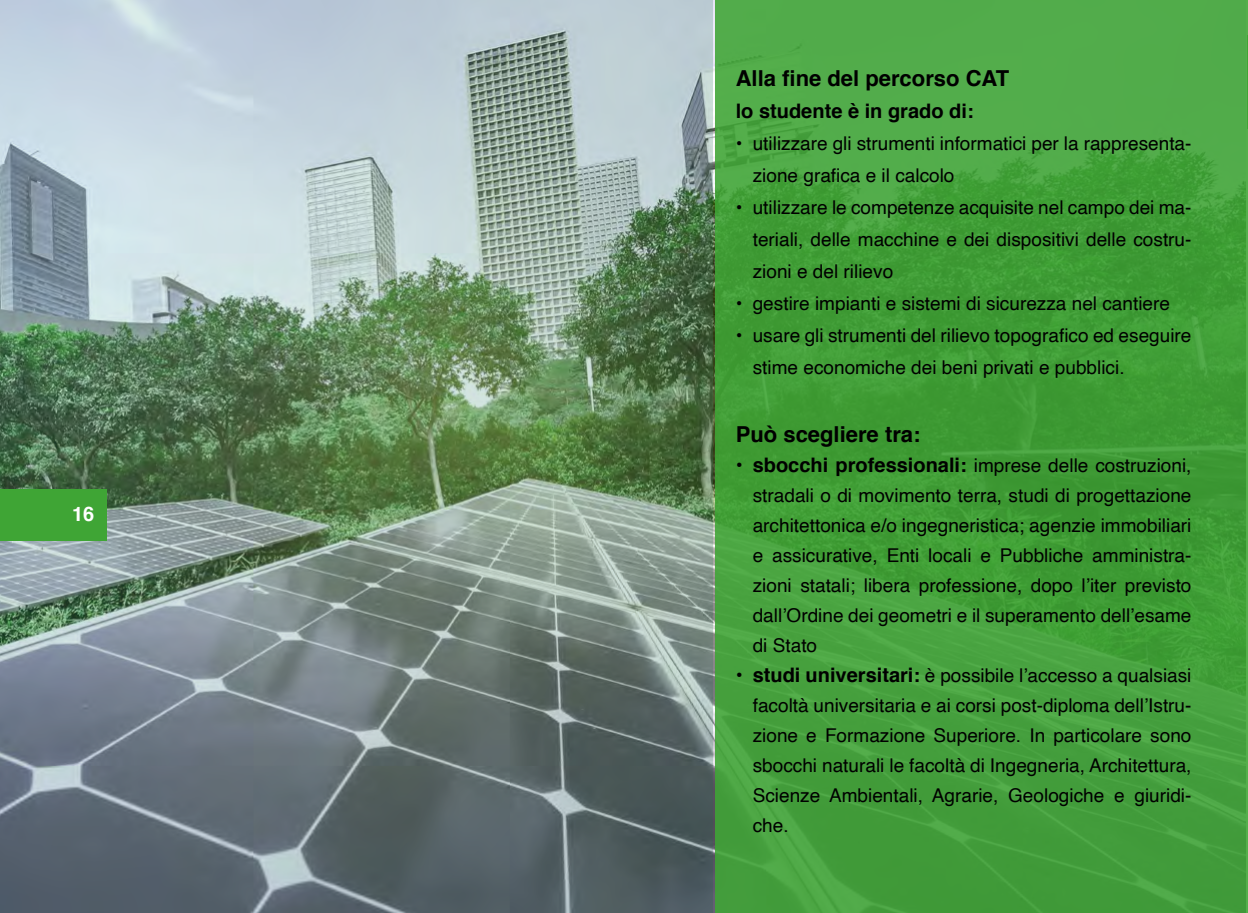
<style>
.page{position:relative;width:1248px;height:913px;background:#fff}
.page>*{position:absolute;margin:0;border:0;box-sizing:border-box;transform-origin:0 0}
.t1{font:700 22px "Helvetica";color:#000}
.t2{font:700 20px "Helvetica";color:#000}
.t3{font:700 20px "Helvetica";color:#fff}
.t4{font:19px/30px "Helvetica";color:#000;text-align:justify}
.s1{font-weight:700;font-size:20px}
</style>
<div class="page">
<svg style="left:715px;top:0;width:532px;height:913px;background:#45a03c"></svg>
<img style="left:0;top:0;width:712px;height:913px">
<hr style="left:1247px;top:35px;width:1px;height:93px;background:#3fa535">
<div style="left:0;top:489px;width:106px;height:51px;background:#3fa535"></div>
<p class="t3" style="left:72px;top:498px;width:24px">16</p>
<p class="t1" style="left:735px;top:61px;width:275px">Alla fine del percorso CAT</p>
<p class="t2" style="left:735px;top:95px;width:239px">lo studente è in grado di:</p>
<p class="t4" style="left:752px;top:128px;width:440px;line-height:32px;text-indent:-17px">• utilizzare gli strumenti informatici per la rappresenta&shy;zione grafica e il calcolo</p>
<p class="t4" style="left:752px;top:192px;width:440px;line-height:32px;text-indent:-17px">• utilizzare le competenze acquisite nel campo dei ma&shy;teriali, delle macchine e dei dispositivi delle costru&shy;zioni e del rilievo</p>
<p class="t4" style="left:735px;top:289px;width:436px">• gestire impianti e sistemi di sicurezza nel cantiere</p>
<p class="t4" style="left:752px;top:320px;width:440px;line-height:32px;text-indent:-17px">• usare gli strumenti del rilievo topografico ed eseguire stime economiche dei beni privati e pubblici.</p>
<p class="t1" style="left:735px;top:417px;width:186px">Può scegliere tra:</p>
<p class="t4" style="left:752px;top:451px;width:440px;text-indent:-17px"><span class="s1">• sbocchi professionali:</span> imprese delle costruzioni, stradali o di movimento terra, studi di progettazione architettonica e/o ingegneristica; agenzie immobiliari e assicurative, Enti locali e Pubbliche amministra&shy;zioni statali; libera professione, dopo l’iter previsto dall’Ordine dei geometri e il superamento dell’esame di Stato</p>
<p class="t4" style="left:752px;top:661px;width:440px;text-indent:-17px"><span class="s1">• studi universitari:</span> è possibile l’accesso a qualsiasi facoltà universitaria e ai corsi post-diploma dell’Istru&shy;zione e Formazione Superiore. In particolare sono sbocchi naturali le facoltà di Ingegneria, Architettura, Scienze Ambientali, Agrarie, Geologiche e giuridi&shy;che.</p>
</div>
